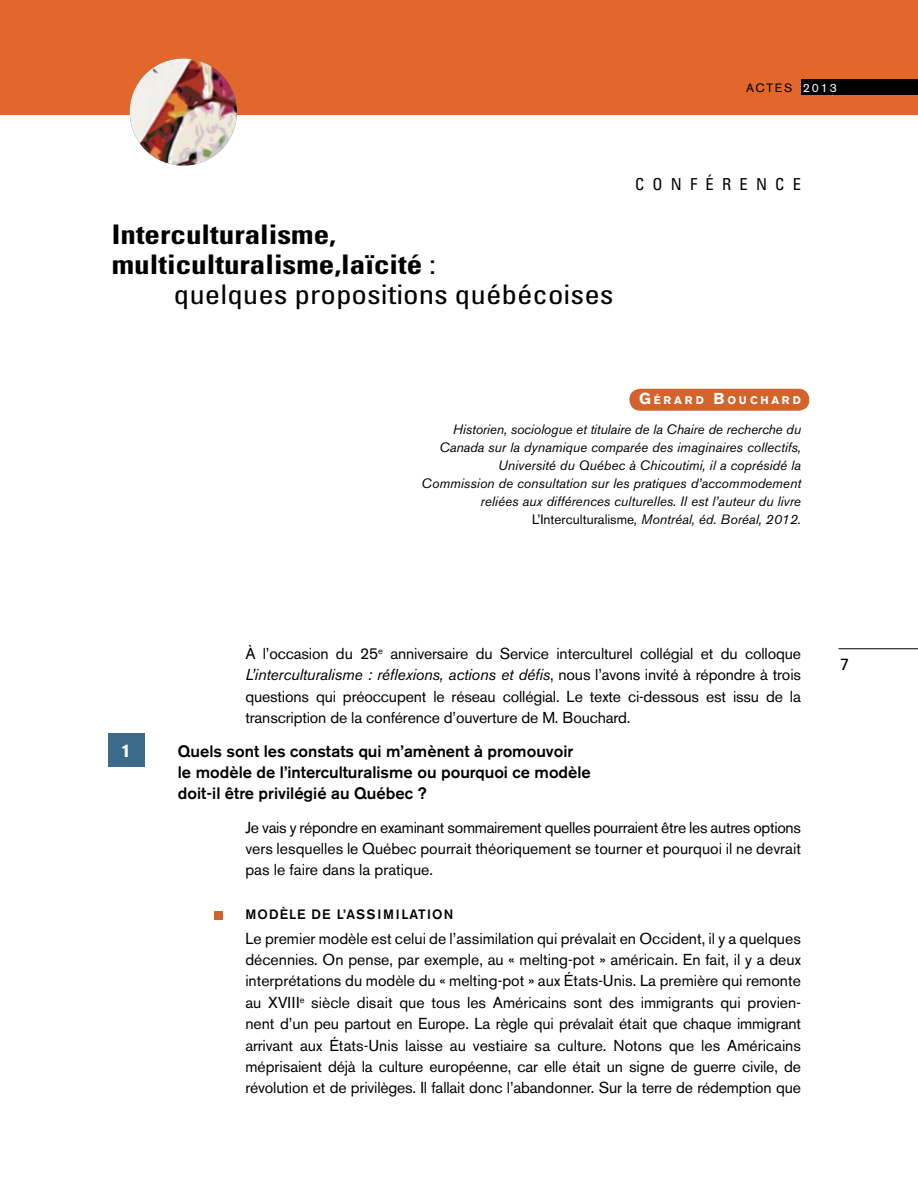
<style>
.page{position:relative;width:918px;height:1188px;background:#fff}
.page>*{position:absolute;margin:0;border:0;box-sizing:border-box;transform-origin:0 0}
.t1{font:700 condensed 27px "Univers";color:#000;scale:1.15 1}
.t2{font:condensed 27px "Univers";color:#000;scale:1.15 1}
.t3{font:700 18px "Akzidenz Grotesk BE";color:#fff}
.t4{font:500 16.5px/21.3px "Akzidenz Grotesk BE";color:#000}
.t5{font:condensed 16.5px "Univers";letter-spacing:.5em;color:#000}
.t6{font:16.2px "Frutiger";color:#000}
.t7{font:15.75px/21.3px "Akzidenz Grotesk BE";letter-spacing:-.01em;color:#000;text-align:justify}
.t8{font:italic 13.5px/18px "Akzidenz Grotesk BE";color:#000;text-align:right}
.t9{font:500 13.5px "Akzidenz Grotesk BE";letter-spacing:.085em;color:#000}
.t10{font:12px "Akzidenz Grotesk BE";letter-spacing:.15em;color:#000}
.t11{font:700 10.95px "Akzidenz Grotesk BE";letter-spacing:.25em;color:#fff}
.s1{color:#fff}
.s2{font-weight:400}
.s3{font-size:15.75px}
.s4{font-style:normal}
.s5{font-style:italic}
</style>
<div class="page">
<div style="left:0;top:0;width:918px;height:114px;background:#e2672a"></div>
<div style="left:801px;top:80px;width:117px;height:15px;background:#000"></div>
<hr style="left:838px;top:649px;width:80px;height:1px;background:#000">
<div style="left:629px;top:389px;width:180px;height:22px;background:#d2632b;border-radius:11px"></div>
<img style="left:130px;top:59px;width:107px;height:107px;border-radius:54px">
<div style="left:108px;top:733px;width:36px;height:33px;background:#3c6a8b"></div>
<div style="left:214px;top:911px;width:8px;height:8px;background:#d2632b"></div>
<p class="t10" style="left:746px;top:80px;width:92px">ACTES <span class="s1">2013</span></p>
<h1 class="t1" style="left:112px;top:218px;width:196px">Interculturalisme,</h1>
<h1 class="t1" style="left:112px;top:248px;width:284px">multiculturalisme,laïcité <span class="s2">:</span></h1>
<h1 class="t2" style="left:174px;top:277px;width:384px">quelques propositions québécoises</h1>
<p class="t5" style="left:635px;top:174px;width:167px">confér ence</p>
<p class="t11" style="left:639px;top:394px;width:163px"><span class="s3">G</span>ÉRARD <span class="s3">B</span>OUCHARD</p>
<p class="t8" style="left:421px;top:420px;width:381px">Historien, sociologue et titulaire de la Chaire de recherche du Canada sur la dynamique comparée des imaginaires collectifs, Université du Québec à Chicoutimi, il a coprésidé la<br>Commission de consultation sur les pratiques d’accommodement reliées aux différences culturelles. Il est l’auteur du livre <span class="s4">L’Interculturalisme</span>, Montréal, éd. Boréal, 2012.</p>
<p class="t7" style="left:245px;top:643px;width:557px">À l’occasion du 25<sup>e</sup> anniversaire du Service interculturel collégial et du colloque <span class="s5">L’interculturalisme : réflexions, actions et défis</span>, nous l’avons invité à répondre à trois questions qui préoccupent le réseau collégial. Le texte ci-dessous est issu de la transcription de la conférence d’ouverture de M. Bouchard.</p>
<p class="t3" style="left:121px;top:740px;width:12px">1</p>
<p class="t4" style="left:178px;top:740px;width:415px">Quels sont les constats qui m’amènent à promouvoir le modèle de l’interculturalisme ou pourquoi ce modèle doit-il être privilégié au Québec ?</p>
<p class="t7" style="left:245px;top:817px;width:557px">Je vais y répondre en examinant sommairement quelles pourraient être les autres options vers lesquelles le Québec pourrait théoriquement se tourner et pourquoi il ne devrait pas le faire dans la pratique.</p>
<p class="t9" style="left:245px;top:906px;width:121px">Modèle de l’assimil</p>
<p class="t9" style="left:410px;top:906px;width:43px">ation</p>
<p class="t7" style="left:245px;top:928px;width:557px">Le premier modèle est celui de l’assimilation qui prévalait en Occident, il y a quelques décennies. On pense, par exemple, au « melting-pot » américain. En fait, il y a deux interprétations du modèle du « melting-pot » aux États-Unis. La première qui remonte au XVIII<sup>e</sup> siècle disait que tous les Américains sont des immigrants qui provien&shy;nent d’un peu partout en Europe. La règle qui prévalait était que chaque immigrant arrivant aux États-Unis laisse au vestiaire sa culture. Notons que les Américains méprisaient déjà la culture européenne, car elle était un signe de guerre civile, de révolution et de privilèges. Il fallait donc l’abandonner. Sur la terre de rédemption que</p>
<p class="t6" style="left:840px;top:655px;width:10px">7</p>
</div>
